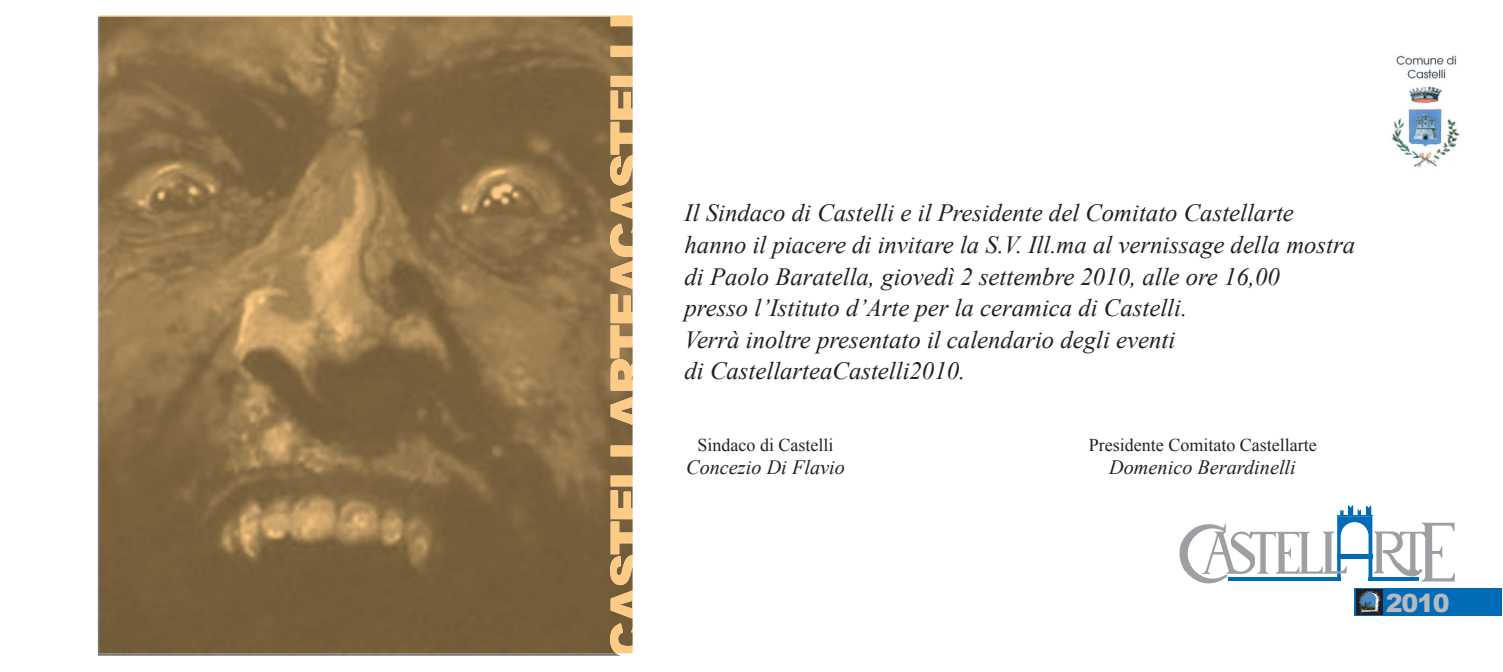
<style>
.page{position:relative;width:1503px;height:672px;background:#fff}
.page>*{position:absolute;margin:0;border:0;box-sizing:border-box;transform-origin:0 0}
.t1{font:900 24.97px "Arial";color:#b8b9bc}
.t2{font:italic 24.75px/31.5px "Times New Roman";color:#231f20}
.t3{font:italic 20.25px "Times New Roman";color:#231f20}
.t4{font:18px "Times New Roman";color:#231f20}
</style>
<div class="page">
<svg style="left:1179px;top:505px;width:275px;height:79px"></svg>
<hr style="left:1227px;top:577px;width:113px;height:3px;background:#006bb6">
<hr style="left:1368px;top:577px;width:51px;height:3px;background:#006bb6">
<img style="left:1392px;top:55px;width:68px;height:113px">
<div style="left:1354px;top:588px;width:147px;height:27px;background:#006bb6"></div>
<img style="left:1356px;top:589px;width:26px;height:25px">
<img style="left:99px;top:17px;width:511px;height:636px">
<svg style="left:610px;top:15px;width:23px;height:641px;background:#c5a06b"></svg>
<p class="t2" style="left:684px;top:197px;width:672px">Il Sindaco di Castelli e il Presidente del Comitato Castellarte hanno il piacere di invitare la S.V. Ill.ma al vernissage della mostra di Paolo Baratella, giovedì 2 settembre 2010, alle ore 16,00<br>presso l’Istituto d’Arte per la ceramica di Castelli.<br>Verrà inoltre presentato il calendario degli eventi<br>di CastellarteaCastelli2010.</p>
<p class="t4" style="left:697px;top:434px;width:138px">Sindaco di Castelli</p>
<p class="t3" style="left:686px;top:455px;width:160px">Concezio Di Flavio</p>
<p class="t4" style="left:1088px;top:434px;width:229px">Presidente Comitato Castellarte</p>
<p class="t3" style="left:1109px;top:455px;width:188px">Domenico Berardinelli</p>
<p class="t1" style="left:1385px;top:584px;width:65px">2010</p>
</div>
